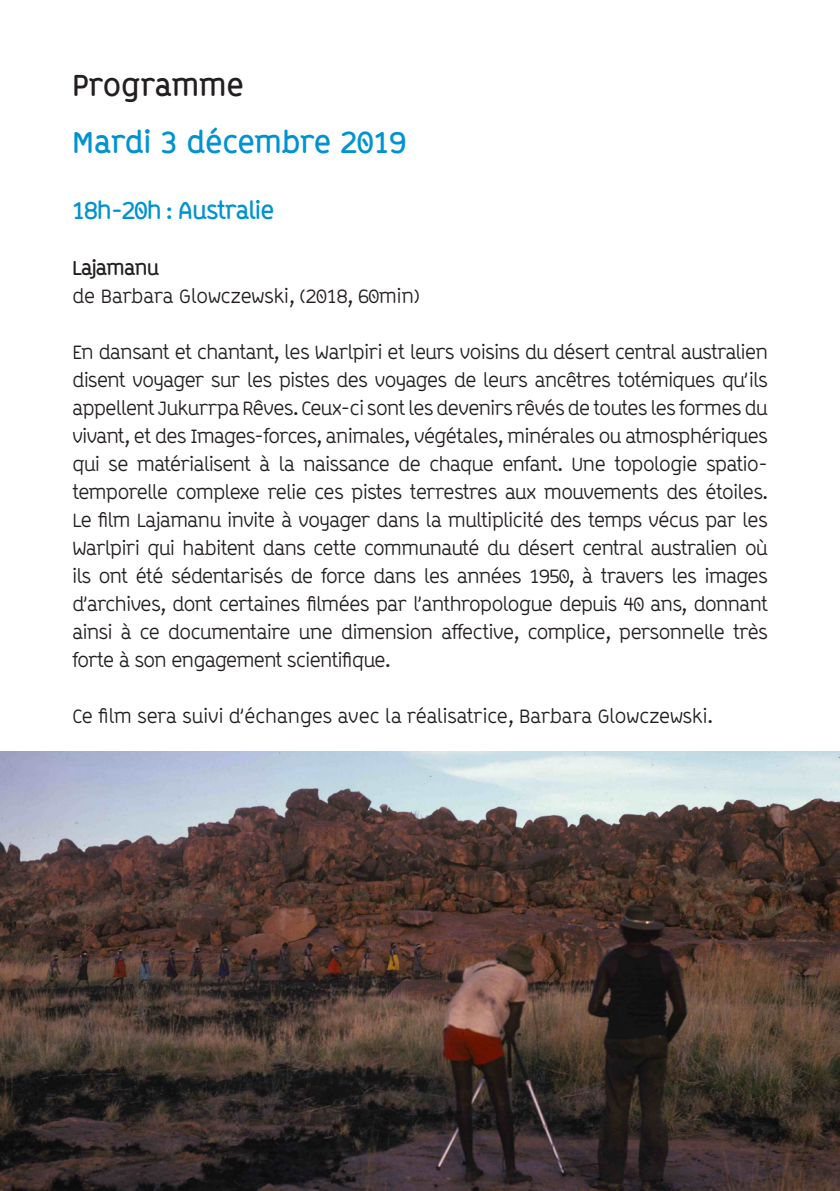
<style>
.page{position:relative;width:840px;height:1191px;background:#fff}
.page>*{position:absolute;margin:0;border:0;box-sizing:border-box;transform-origin:0 0}
.t1{font:700 30px "ABB Line";letter-spacing:-.005em;color:#0093d0}
.t2{font:700 30px "ABB Line";color:#231f20}
.t3{font:700 24px "ABB Line";letter-spacing:-.03em;color:#0093d0}
.t4{font:20px/28px "ABB Line";letter-spacing:-.04em;color:#231f20;text-align:justify}
.t5{font:700 20px "ABB Line";letter-spacing:-.03em;color:#231f20}
</style>
<div class="page">
<img style="left:0;top:751px;width:839px;height:440px">
<p class="t2" style="left:72px;top:67px;width:173px">Programme</p>
<p class="t1" style="left:72px;top:124px;width:335px">Mardi 3 décembre 2019</p>
<p class="t3" style="left:72px;top:196px;width:204px">18h-20h : Australie</p>
<p class="t5" style="left:72px;top:256px;width:89px">Lajamanu</p>
<p class="t4" style="left:72px;top:282px;width:349px">de Barbara Glowczewski, (2018, 60min)</p>
<p class="t4" style="left:72px;top:338px;width:697px">En dansant et chantant, les Warlpiri et leurs voisins du désert central australien disent voyager sur les pistes des voyages de leurs ancêtres totémiques qu’ils appellent Jukurrpa Rêves. Ceux-ci sont les devenirs rêvés de toutes les formes du vivant, et des Images-forces, animales, végétales, minérales ou atmosphériques qui se matérialisent à la naissance de chaque enfant. Une topologie spatio&shy;temporelle complexe relie ces pistes terrestres aux mouvements des étoiles.<br>Le film Lajamanu invite à voyager dans la multiplicité des temps vécus par les Warlpiri qui habitent dans cette communauté du désert central australien où ils ont été sédentarisés de force dans les années 1950, à travers les images d’archives, dont certaines filmées par l’anthropologue depuis 40 ans, donnant ainsi à ce documentaire une dimension affective, complice, personnelle très forte à son engagement scientifique.</p>
<p class="t4" style="left:72px;top:702px;width:642px">Ce film sera suivi d’échanges avec la réalisatrice, Barbara Glowczewski.</p>
</div>
